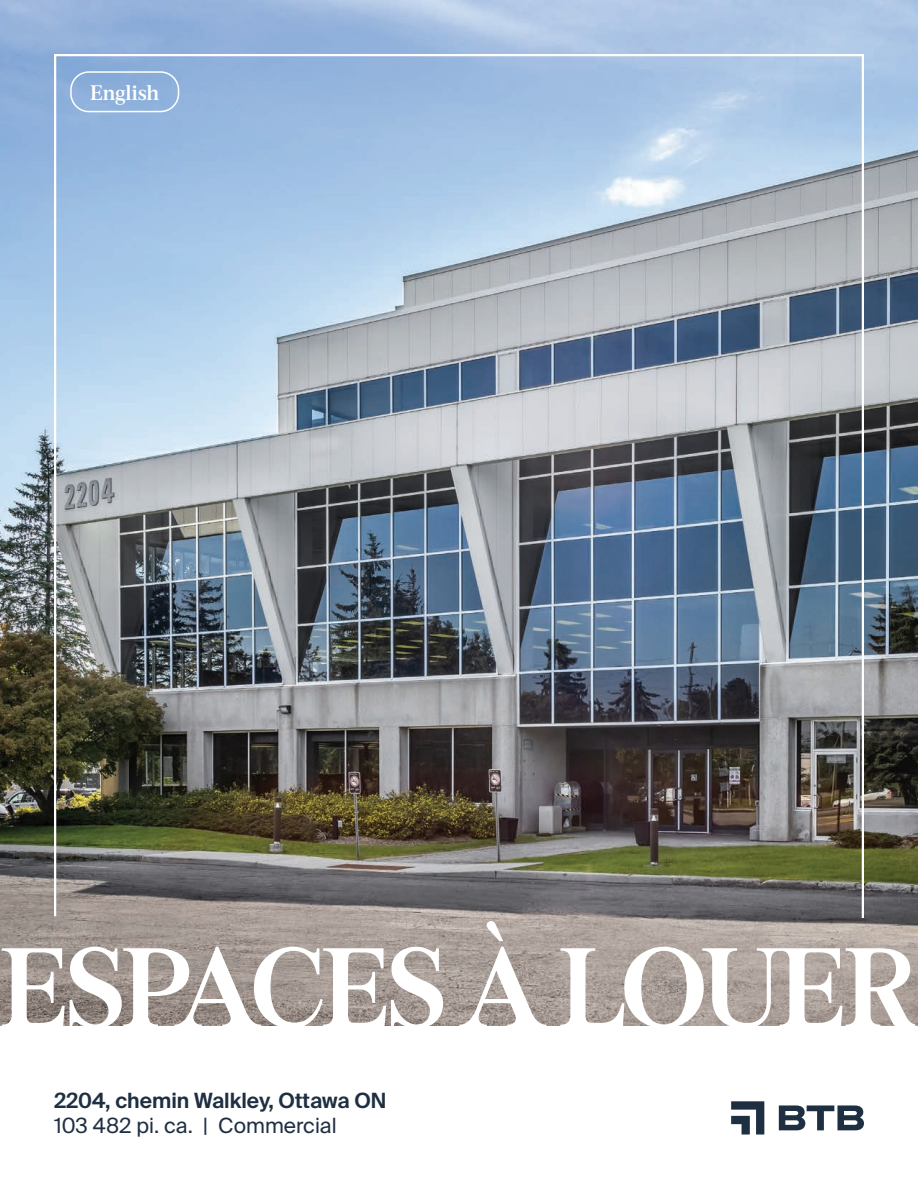
<style>
.page{position:relative;width:918px;height:1188px;background:#fff}
.page>*{position:absolute;margin:0;border:0;box-sizing:border-box;transform-origin:0 0}
.t1{font:600 112.5px "Burgess Pro";letter-spacing:-.035em;color:#fff}
.t2{font:600 21px "Suisse Intl";color:#1f2f42}
.t3{font:21px "Suisse Intl";color:#1f2f42}
.t4{font:600 21px "Burgess Pro";color:#fff}
</style>
<div class="page">
<img style="left:0;top:0;width:918px;height:1026px">
<svg style="left:731px;top:1101px;width:33px;height:34px"></svg>
<svg style="left:779px;top:1105px;width:85px;height:25px"></svg>
<img style="left:53px;top:53px;width:812px;height:867px">
<div style="left:70px;top:71px;width:109px;height:41px;border:2px solid #fff;border-radius:18px"></div>
<p class="t4" style="left:90px;top:79px;width:71px">English</p>
<h1 class="t1" style="left:0;top:919px;width:919px">ESPACES À LOUER</h1>
<p class="t2" style="left:54px;top:1088px;width:334px">2204, chemin Walkley, Ottawa ON</p>
<p class="t3" style="left:54px;top:1114px;width:284px">103 482 pi. ca. | Commercial</p>
</div>
